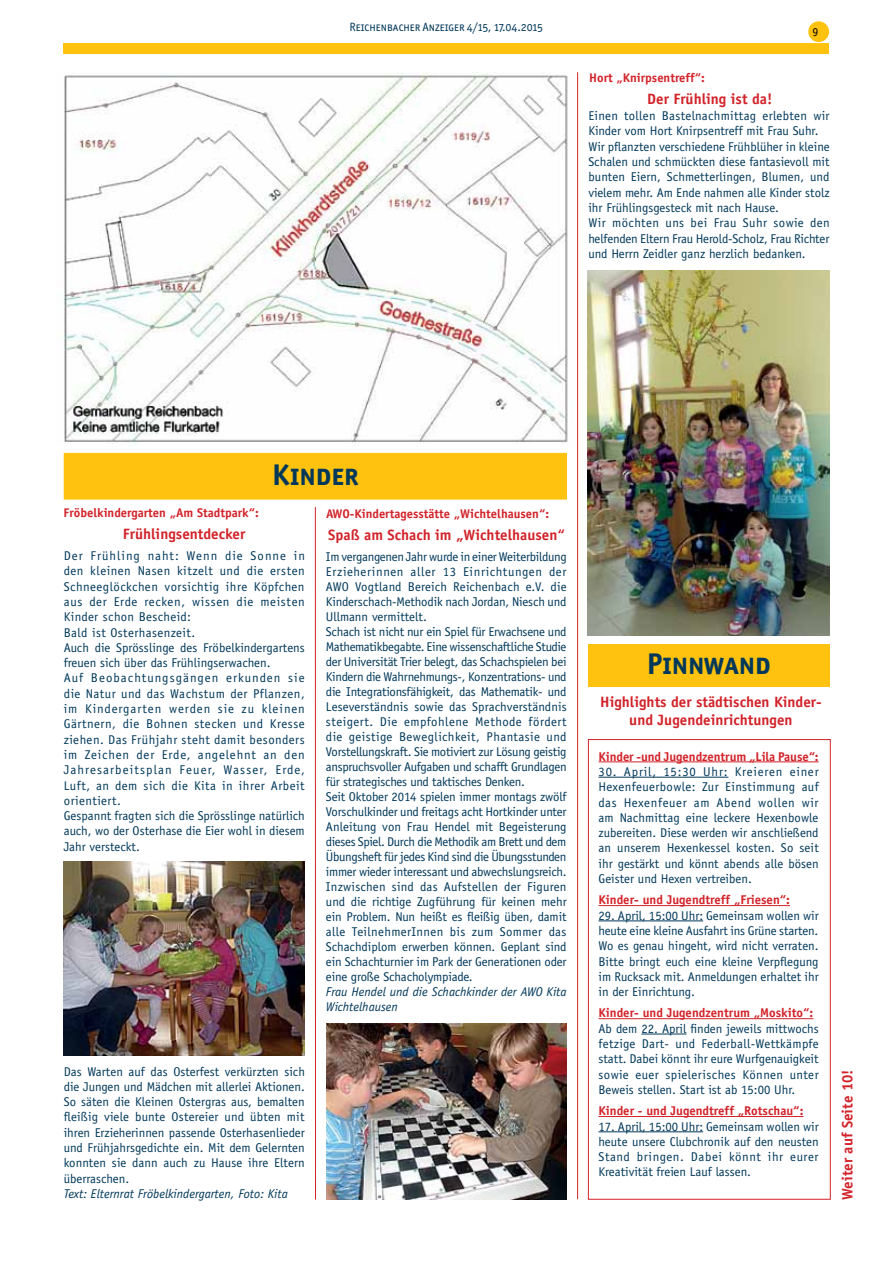
<style>
.page{position:relative;width:893px;height:1263px;background:#fff}
.page>*{position:absolute;margin:0;border:0;box-sizing:border-box;transform-origin:0 0}
.t1{font:30px "Officina San ITC Bold SC";color:#00385a}
.t2{font:700 15px/18px "Officina Sans";color:#d2232a;text-align:center}
.t3{font:12.75px/15.3px "Officina Sans";color:#00385a;text-align:justify}
.t4{font:12.75px/15px "Officina Sans";letter-spacing:-.02em;color:#00385a}
.t5{font:12.75px/15.3px "Officina Sans";letter-spacing:.04em;color:#00385a}
.t6{font:700 12.75px "Officina Sans";color:#d2232a}
.t7{font:italic 12.75px/15px "Officina Sans";color:#00385a}
.t8{font:700 12.6px "Officina Sans";color:#d2232a}
.t9{font:12px "Officina San ITC Book SC";color:#00385a}
.t10{font:12px "Officina Sans";color:#000}
</style>
<div class="page">
<div style="left:809px;top:22px;width:19px;height:19px;background:#ffc20e;border-radius:50%"></div>
<div style="left:808px;top:21px;width:21px;height:21px;border:2px solid #ffc20e;border-radius:50%"></div>
<div style="left:64px;top:44px;width:765px;height:10px;background:#ffc20e"></div>
<img style="left:64px;top:72px;width:504px;height:372px">
<div style="left:64px;top:453px;width:503px;height:47px;background:#ffc20e;border:2px solid #ffc20e"></div>
<img style="left:64px;top:861px;width:241px;height:195px">
<img style="left:326px;top:1024px;width:241px;height:175px">
<hr style="left:315px;top:507px;width:1px;height:692px;background:#d2232a">
<hr style="left:577px;top:72px;width:1px;height:1127px;background:#d2232a">
<img style="left:587px;top:270px;width:243px;height:366px">
<div style="left:588px;top:644px;width:241px;height:43px;background:#ffc20e"></div>
<hr style="left:598px;top:761px;width:221px;height:1px;background:#d2232a">
<hr style="left:598px;top:777px;width:130px;height:1px;background:#00385a">
<hr style="left:598px;top:905px;width:192px;height:1px;background:#d2232a">
<hr style="left:598px;top:920px;width:105px;height:1px;background:#00385a">
<hr style="left:598px;top:1018px;width:215px;height:1px;background:#d2232a">
<hr style="left:641px;top:1034px;width:45px;height:1px;background:#00385a">
<hr style="left:598px;top:1116px;width:205px;height:1px;background:#d2232a">
<hr style="left:598px;top:1131px;width:105px;height:1px;background:#00385a">
<div style="left:588px;top:739px;width:243px;height:460px;border:1px solid #d2232a"></div>
<p class="t9" style="left:349px;top:20px;width:195px">Reichenbacher Anzeiger 4/15, 17.04.2015</p>
<p class="t10" style="left:812px;top:25px;width:7px">9</p>
<p class="t8" style="left:589px;top:70px;width:117px">Hort „Knirpsentreff“:</p>
<p class="t2" style="left:647px;top:90px;width:126px">Der Frühling ist da!</p>
<p class="t3" style="left:588px;top:108px;width:243px;text-align:left">Einen tollen Bastelnachmittag erlebten wir Kinder vom Hort Knirpsentreff mit Frau Suhr.<br>Wir pflanzten verschiedene Frühblüher in kleine Schalen und schmückten diese fantasievoll mit bunten Eiern, Schmetterlingen, Blumen, und vielem mehr. Am Ende nahmen alle Kinder stolz ihr Frühlingsgesteck mit nach Hause.<br>Wir möchten uns bei Frau Suhr sowie den helfenden Eltern Frau Herold-Scholz, Frau Richter und Herrn Zeidler ganz herzlich bedanken.</p>
<h1 class="t1" style="left:272px;top:456px;width:88px">Kinder</h1>
<p class="t8" style="left:64px;top:505px;width:197px">Fröbelkindergarten „Am Stadtpark“:</p>
<p class="t2" style="left:123px;top:525px;width:124px">Frühlingsentdecker</p>
<p class="t5" style="left:64px;top:548px;width:243px">Der Frühling naht: Wenn die Sonne in den kleinen Nasen kitzelt und die ersten Schneeglöckchen vorsichtig ihre Köpfchen aus der Erde recken, wissen die meisten Kinder schon Bescheid:<br>Bald ist Osterhasenzeit.<br>Auch die Sprösslinge des Fröbelkindergartens freuen sich über das Frühlingserwachen.<br>Auf Beobachtungsgängen erkunden sie die Natur und das Wachstum der Pflanzen, im Kindergarten werden sie zu kleinen Gärtnern, die Bohnen stecken und Kresse ziehen. Das Frühjahr steht damit besonders im Zeichen der Erde, angelehnt an den Jahresarbeitsplan Feuer, Wasser, Erde, Luft, an dem sich die Kita in ihrer Arbeit orientiert.<br>Gespannt fragten sich die Sprösslinge natürlich auch, wo der Osterhase die Eier wohl in diesem Jahr versteckt.</p>
<p class="t8" style="left:326px;top:506px;width:225px">AWO-Kindertagesstätte „Wichtelhausen“:</p>
<p class="t2" style="left:328px;top:526px;width:238px">Spaß am Schach im „Wichtelhausen“</p>
<p class="t4" style="left:326px;top:550px;width:242px">Im vergangenen Jahr wurde in einer Weiterbildung Erzieherinnen aller 13 Einrichtungen der AWO Vogtland Bereich Reichenbach e.V. die Kinderschach-Methodik nach Jordan, Niesch und Ullmann vermittelt.<br>Schach ist nicht nur ein Spiel für Erwachsene und Mathematikbegabte. Eine wissenschaftliche Studie der Universität Trier belegt, das Schachspielen bei Kindern die Wahrnehmungs-, Konzentrations- und die Integrationsfähigkeit, das Mathematik- und Leseverständnis sowie das Sprachverständnis steigert. Die empfohlene Methode fördert die geistige Beweglichkeit, Phantasie und Vorstellungskraft. Sie motiviert zur Lösung geistig anspruchsvoller Aufgaben und schafft Grundlagen für strategisches und taktisches Denken.<br>Seit Oktober 2014 spielen immer montags zwölf Vorschulkinder und freitags acht Hortkinder unter Anleitung von Frau Hendel mit Begeisterung dieses Spiel. Durch die Methodik am Brett und dem Übungsheft für jedes Kind sind die Übungsstunden immer wieder interessant und abwechslungsreich.<br>Inzwischen sind das Aufstellen der Figuren und die richtige Zugführung für keinen mehr ein Problem. Nun heißt es fleißig üben, damit alle TeilnehmerInnen bis zum Sommer das Schachdiplom erwerben können. Geplant sind ein Schachturnier im Park der Generationen oder eine große Schacholympiade.</p>
<p class="t7" style="left:326px;top:984px;width:242px">Frau Hendel und die Schachkinder der AWO Kita<br>Wichtelhausen</p>
<p class="t3" style="left:64px;top:1063px;width:243px">Das Warten auf das Osterfest verkürzten sich die Jungen und Mädchen mit allerlei Aktionen.<br>So säten die Kleinen Ostergras aus, bemalten fleißig viele bunte Ostereier und übten mit ihren Erzieherinnen passende Osterhasenlieder und Frühjahrsgedichte ein. Mit dem Gelernten konnten sie dann auch zu Hause ihre Eltern überraschen.</p>
<p class="t7" style="left:64px;top:1186px;width:226px">Text: Elternrat Fröbelkindergarten, Foto: Kita</p>
<h1 class="t1" style="left:647px;top:645px;width:126px">Pinnwand</h1>
<p class="t2" style="left:600px;top:693px;width:223px">Highlights der städtischen Kinder&shy;und Jugendeinrichtungen</p>
<p class="t6" style="left:598px;top:748px;width:222px">Kinder -und Jugendzentrum „Lila Pause“:</p>
<p class="t3" style="left:598px;top:764px;width:222px">30. April, 15:30 Uhr: Kreieren einer Hexenfeuerbowle: Zur Einstimmung auf das Hexenfeuer am Abend wollen wir am Nachmittag eine leckere Hexenbowle zubereiten. Diese werden wir anschließend an unserem Hexenkessel kosten. So seit ihr gestärkt und könnt abends alle bösen Geister und Hexen vertreiben.</p>
<p class="t6" style="left:598px;top:892px;width:193px">Kinder- und Jugendtreff „Friesen“:</p>
<p class="t3" style="left:598px;top:908px;width:222px">29. April, 15:00 Uhr: Gemeinsam wollen wir heute eine kleine Ausfahrt ins Grüne starten.<br>Wo es genau hingeht, wird nicht verraten.<br>Bitte bringt euch eine kleine Verpflegung im Rucksack mit. Anmeldungen erhaltet ihr in der Einrichtung.</p>
<p class="t6" style="left:598px;top:1005px;width:216px">Kinder- und Jugendzentrum „Moskito“:</p>
<p class="t3" style="left:598px;top:1021px;width:222px">Ab dem 22. April finden jeweils mittwochs fetzige Dart- und Federball-Wettkämpfe statt. Dabei könnt ihr eure Wurfgenauigkeit sowie euer spielerisches Können unter Beweis stellen. Start ist ab 15:00 Uhr.</p>
<p class="t6" style="left:598px;top:1103px;width:206px">Kinder - und Jugendtreff „Rotschau“:</p>
<p class="t3" style="left:598px;top:1118px;width:222px">17. April, 15:00 Uhr: Gemeinsam wollen wir heute unsere Clubchronik auf den neusten Stand bringen. Dabei könnt ihr eurer Kreativität freien Lauf lassen.</p>
<p class="t2" style="left:838px;top:1199px;width:132px;rotate:-90deg">Weiter auf Seite 10!</p>
</div>
